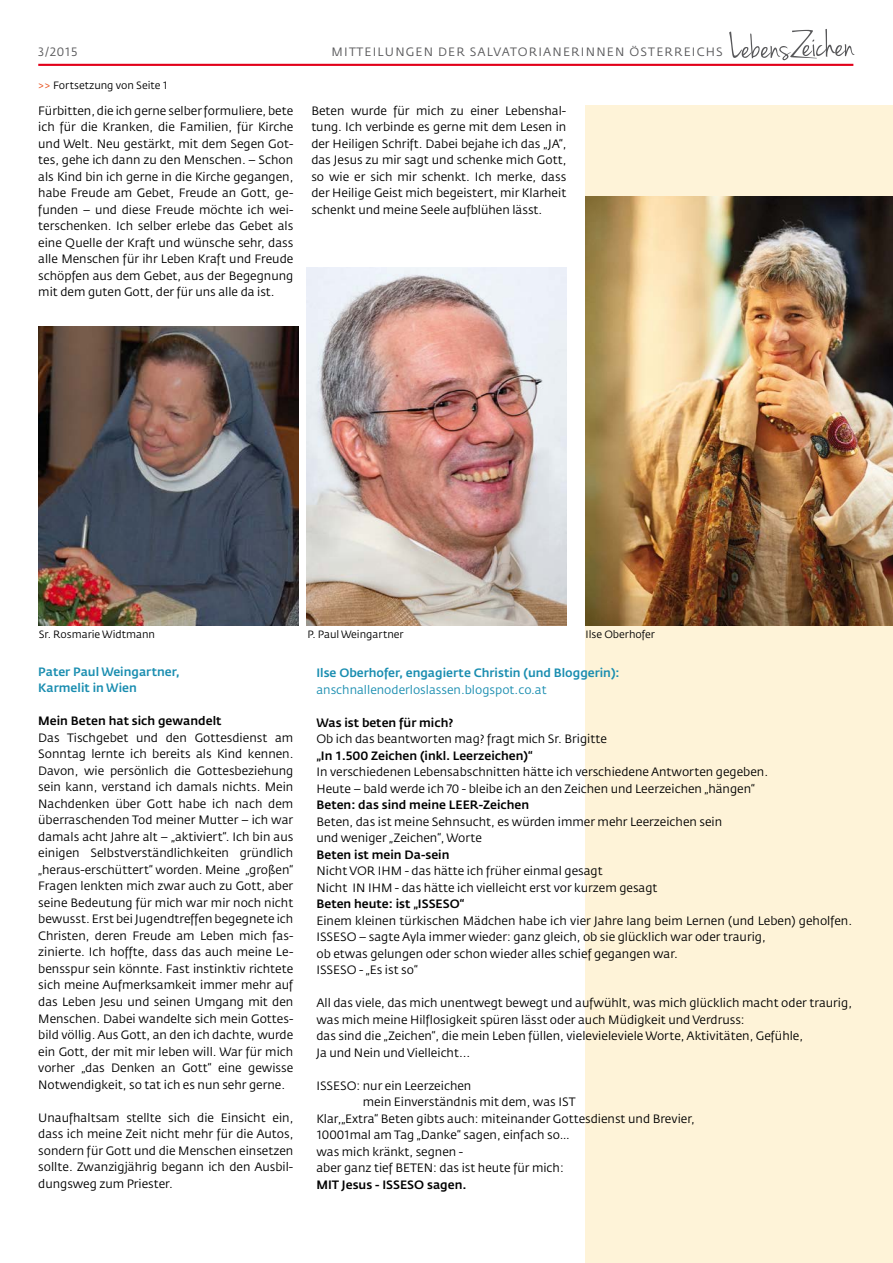
<style>
.page{position:relative;width:893px;height:1263px;background:#fff}
.page>*{position:absolute;margin:0;border:0;box-sizing:border-box;transform-origin:0 0}
.t1{font:12px/16.5px "Fedra Sans CEVA";color:#000;text-align:justify}
.t2{font:500 12px "Fedra Sans CEVA";color:#000}
.t3{font:500 12px/16.5px "Fedra Sans CEVA";color:#198db0}
.t4{font:12px "Fedra Sans CEVA";letter-spacing:.1em;color:#58585a}
.t5{font:12px "Fedra Sans CEVA";color:#198db0}
.t6{font:10.5px "Fedra Sans CEVA";color:#000}
.s1{color:#e64c17}
</style>
<div class="page">
<div style="left:586px;top:106px;width:307px;height:1157px;background:#fef3d8"></div>
<hr style="left:38px;top:64px;width:815px;height:2px;background:#e2001a">
<svg style="left:729px;top:29px;width:126px;height:31px"></svg>
<img style="left:586px;top:196px;width:307px;height:429px">
<img style="left:307px;top:267px;width:259px;height:358px">
<img style="left:39px;top:327px;width:259px;height:298px">
<p class="t4" style="left:38px;top:44px;width:41px">3/2015</p>
<p class="t4" style="left:332px;top:44px;width:392px">Mitteilungen der SalvatoriAnerinnen Österreichs</p>
<p class="t6" style="left:38px;top:79px;width:131px"><span class="s1">&gt;&gt;</span> Fortsetzung von Seite 1</p>
<p class="t1" style="left:38px;top:102px;width:257px">Fürbitten, die ich gerne selber formuliere, bete ich für die Kranken, die Familien, für Kirche und Welt. N eu gestärkt, mit dem Segen Got&shy;tes, gehe ich dann zu den Menschen. – Schon als Kind bin ich gerne in die Kirche gegangen, habe Freude am Gebet, Freude an Gott, ge&shy;funden – und diese Freude möchte ich wei&shy;terschenken. Ich selber erlebe das Gebet als eine Quelle der Kraft und wünsche sehr, dass alle Menschen für ihr Leben Kraft und Freude schöpfen aus dem Gebet, aus der Begegnung mit dem guten Gott, der für uns alle da ist.</p>
<p class="t1" style="left:311px;top:102px;width:257px">Beten wurde für mich zu einer Lebenshal&shy;tung. Ich verbinde es gerne mit dem Lesen in der H eiligen Schrift. Dabei bejahe ich das „JA“, das Jesus zu mir sagt und schenke mich Gott, so wie er sich mir schenkt. I ch merke, dass der H eilige Geist mich begeistert, mir Klarheit schenkt und meine Seele aufblühen lässt.</p>
<p class="t6" style="left:39px;top:628px;width:118px">Sr. Rosmarie Widtmann</p>
<p class="t6" style="left:307px;top:628px;width:98px">P. Paul Weingartner</p>
<p class="t6" style="left:586px;top:628px;width:71px">I lse Oberhofer</p>
<p class="t3" style="left:38px;top:663px;width:143px">Pater Paul Weingartner,<br>Karmelit in Wien</p>
<p class="t2" style="left:38px;top:714px;width:185px">Mein Beten hat sich gewandelt</p>
<p class="t1" style="left:38px;top:729px;width:257px">Das Tischgebet und den Gottesdienst am Sonntag lernte ich bereits als Kind kennen.<br>Davon, wie persönlich die Gottesbeziehung sein kann, verstand ich damals nichts. Mein Nachdenken über Gott habe ich nach dem überraschenden Tod meiner Mutter – ich war damals acht Jahre alt – „aktiviert“. I ch bin aus einigen Selbstverständlichkeiten gründlich „heraus-erschüttert“ worden. Meine „großen“ Fragen lenkten mich zwar auch zu Gott, aber seine Bedeutung für mich war mir noch nicht bewusst. E rst bei Jugendtreffen begegnete ich Christen, deren Freude am Leben mich fas&shy;zinierte. I ch hoffte, dass das auch meine Le&shy;bensspur sein könnte. Fast instinktiv richtete sich meine Aufmerksamkeit immer mehr auf das Leben Jesu und seinen U mgang mit den Menschen. Dabei wandelte sich mein Gottes&shy;bild völlig. Aus Gott, an den ich dachte, wurde ein Gott, der mit mir leben will. War für mich vorher „das Denken an Gott“ eine gewisse N otwendigkeit, so tat ich es nun sehr gerne.</p>
<p class="t1" style="left:38px;top:1109px;width:257px">U naufhaltsam stellte sich die Einsicht ein, dass ich meine Zeit nicht mehr für die Autos, sondern für Gott und die Menschen einsetzen sollte. Zwanzigjährig begann ich den Ausbil&shy;dungsweg zum Priester.</p>
<p class="t3" style="left:316px;top:664px;width:305px">Ilse Oberhofer, engagierte Christin (und Bloggerin):</p>
<p class="t5" style="left:316px;top:682px;width:232px">anschnallenoderloslassen.blogspot.co.at</p>
<p class="t2" style="left:316px;top:715px;width:138px">Was ist beten für mich?</p>
<p class="t1" style="left:316px;top:730px;width:292px">Ob ich das beantworten mag? fragt mich Sr. B rigitte</p>
<p class="t2" style="left:316px;top:748px;width:218px">„In 1.500 Zeichen (inkl. Leerzeichen)“</p>
<p class="t1" style="left:316px;top:763px;width:453px">I n verschiedenen Lebensabschnitten hätte ich verschiedene Antworten gegeben.<br>H eute – bald werde ich 70 - bleibe ich an den Zeichen und Leerzeichen „hängen“</p>
<p class="t2" style="left:316px;top:797px;width:214px">Beten: das sind meine LEER-Zeichen</p>
<p class="t1" style="left:316px;top:813px;width:407px">Beten, das ist meine Sehnsucht, es würden immer mehr Leerzeichen sein und weniger „Zeichen“, Worte</p>
<p class="t2" style="left:316px;top:847px;width:135px">Beten ist mein Da-sein</p>
<p class="t1" style="left:316px;top:862px;width:43px">N icht VOR</p>
<p class="t1" style="left:316px;top:862px;width:343px;text-align:center">IH M - das hätte ich früher einmal gesagt<br>N icht IN IH M - das hätte ich vielleicht erst vor kurzem gesagt</p>
<p class="t2" style="left:316px;top:896px;width:150px">Beten heute: ist „ISSESO“</p>
<p class="t1" style="left:316px;top:912px;width:537px;text-align:left">Einem kleinen türkischen Mädchen habe ich vier Jahre lang beim Lernen (und Leben) geholfen.<br>I SSESO – sagte Ayla immer wieder: ganz gleich, ob sie glücklich war oder traurig,<br>ob etwas gelungen oder schon wieder alles schief gegangen war.<br>I SSESO - „Es ist so“</p>
<p class="t1" style="left:316px;top:994px;width:537px;text-align:left">All das viele, das mich unentwegt bewegt und aufwühlt, was mich glücklich macht oder traurig, was mich meine H ilflosigkeit spüren lässt oder auch Müdigkeit und Verdruss:<br>das sind die „Zeichen“, die mein Leben füllen, vielevieleviele Worte, Aktivitäten, Gefühle,<br>Ja und Nein und Vielleicht...</p>
<p class="t1" style="left:316px;top:1077px;width:156px">I SSESO: nur ein Leerzeichen</p>
<p class="t1" style="left:363px;top:1093px;width:214px">mein Einverständnis mit dem, was IST</p>
<p class="t1" style="left:316px;top:1110px;width:380px">Klar,„Extra“ Beten gibts auch: miteinander Gottesdienst und B revier,</p>
<p class="t1" style="left:316px;top:1126px;width:255px">10001mal am Tag „Danke“ sagen, einfach so…</p>
<p class="t1" style="left:316px;top:1143px;width:148px">was mich kränkt, segnen -</p>
<p class="t1" style="left:316px;top:1159px;width:87px">aber ganz tief BETEN</p>
<p class="t1" style="left:433px;top:1159px;width:132px">: das ist heute für mich:</p>
<p class="t2" style="left:316px;top:1177px;width:152px">MIT Jesus - ISSESO sagen.</p>
</div>
